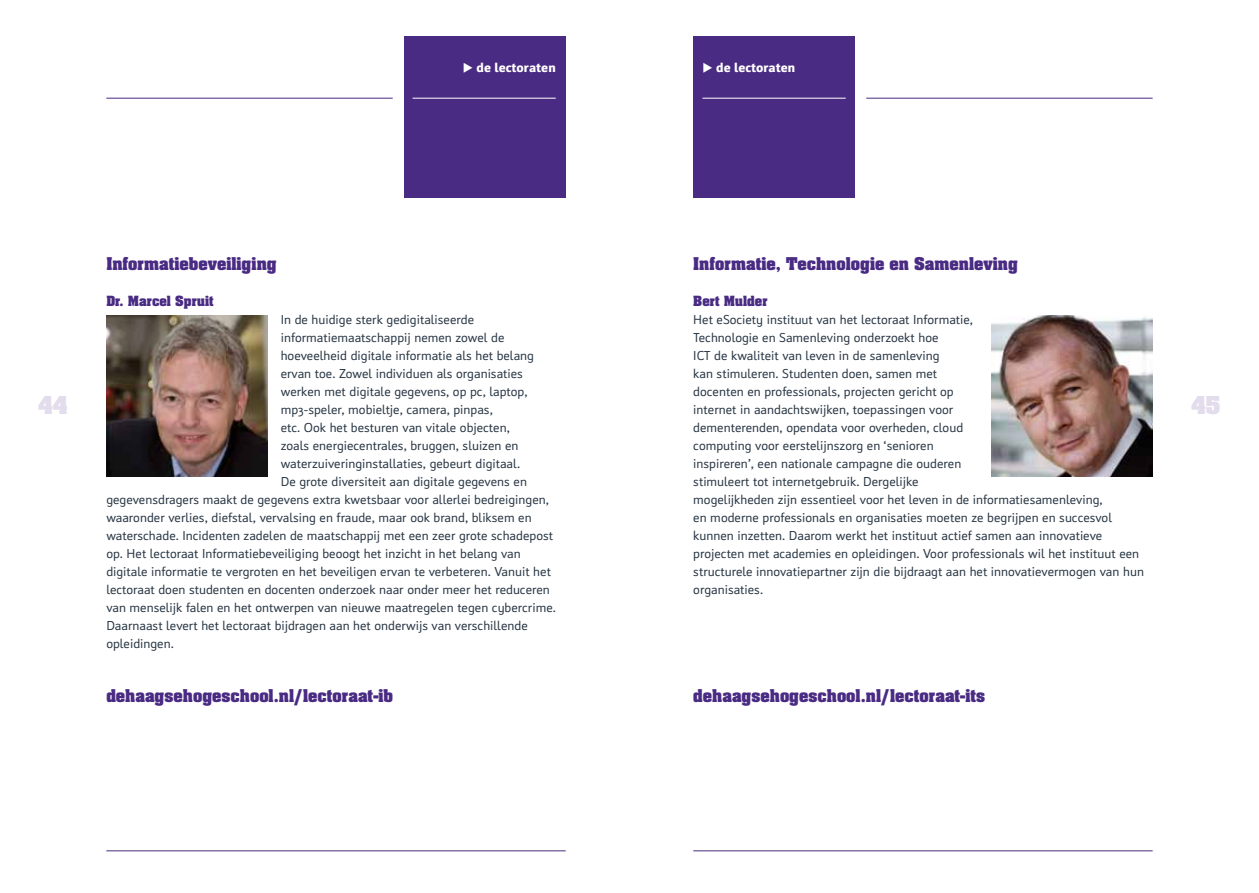
<style>
.page{position:relative;width:1259px;height:893px;background:#fff}
.page>*{position:absolute;margin:0;border:0;box-sizing:border-box;transform-origin:0 0}
.t1{font:700 21px "Aachen Std";color:#e2dcec}
.t2{font:700 15px "Aachen Std";color:#4a2b83}
.t3{font:13.5px/18px "Insider";color:#293745}
.t4{font:900 13.5px "Insider";color:#fff}
.t5{font:700 12px "Aachen Std";color:#4a2b83}
</style>
<div class="page">
<div style="left:404px;top:36px;width:162px;height:162px;background:#4a2b83"></div>
<div style="left:693px;top:36px;width:162px;height:162px;background:#4a2b83"></div>
<hr style="left:106px;top:98px;width:287px;height:1px;background:#4a2b83">
<hr style="left:106px;top:850px;width:460px;height:1px;background:#4a2b83">
<hr style="left:412px;top:98px;width:144px;height:1px;background:#fff">
<hr style="left:702px;top:98px;width:143px;height:1px;background:#fff">
<hr style="left:866px;top:98px;width:286px;height:1px;background:#4a2b83">
<hr style="left:693px;top:850px;width:459px;height:1px;background:#4a2b83">
<img style="left:106px;top:315px;width:162px;height:162px">
<img style="left:991px;top:315px;width:161px;height:162px">
<p class="t4" style="left:463px;top:60px;width:94px">◆ de lectoraten</p>
<p class="t4" style="left:702px;top:60px;width:94px">◆ de lectoraten</p>
<p class="t2" style="left:106px;top:253px;width:172px">Informatiebeveiliging</p>
<p class="t5" style="left:106px;top:292px;width:109px">Dr. Marcel Spruit</p>
<p class="t2" style="left:693px;top:253px;width:326px">Informatie, Technologie en Samenleving</p>
<p class="t5" style="left:693px;top:292px;width:76px">Bert Mulder</p>
<p class="t3" style="left:693px;top:310px;width:452px">Het eSociety instituut van het lectoraat Informatie,<br>Technologie en Samenleving onderzoekt hoe<br>ICT de kwaliteit van leven in de samenleving<br>kan stimuleren. Studenten doen, samen met<br>docenten en professionals, projecten gericht op<br>internet in aandachtswijken, toepassingen voor<br>dementerenden, opendata voor overheden, cloud<br>computing voor eerstelijnszorg en ‘senioren<br>inspireren’, een nationale campagne die ouderen<br>stimuleert tot internetgebruik. Dergelijke<br>mogelijkheden zijn essentieel voor het leven in de informatiesamenleving,<br>en moderne professionals en organisaties moeten ze begrijpen en succesvol kunnen inzetten. Daarom werkt het instituut actief samen aan innovatieve projecten met academies en opleidingen. Voor professionals wil het instituut een structurele innovatiepartner zijn die bijdraagt aan het innovatievermogen van hun organisaties.</p>
<p class="t3" style="left:281px;top:310px;width:195px">In de huidige sterk gedigitaliseerde</p>
<p class="t3" style="left:281px;top:328px;width:225px">informatiemaatschappij nemen zowel de</p>
<p class="t3" style="left:281px;top:346px;width:255px">hoeveelheid digitale informatie als het belang</p>
<p class="t3" style="left:281px;top:364px;width:244px">ervan toe. Zowel individuen als organisaties</p>
<p class="t3" style="left:281px;top:382px;width:248px">werken met digitale gegevens, op pc, laptop,</p>
<p class="t3" style="left:281px;top:400px;width:214px">mp3-speler, mobieltje, camera, pinpas,</p>
<p class="t3" style="left:281px;top:418px;width:231px">etc. Ook het besturen van vitale objecten,</p>
<p class="t3" style="left:281px;top:436px;width:239px">zoals energiecentrales, bruggen, sluizen en</p>
<p class="t3" style="left:281px;top:454px;width:241px">waterzuiveringinstallaties, gebeurt digitaal.</p>
<p class="t3" style="left:281px;top:472px;width:248px">De grote diversiteit aan digitale gegevens en</p>
<p class="t3" style="left:106px;top:490px;width:444px">gegevensdragers maakt de gegevens extra kwetsbaar voor allerlei bedreigingen,</p>
<p class="t3" style="left:106px;top:508px;width:427px">waaronder verlies, diefstal, vervalsing en fraude, maar ook brand, bliksem en</p>
<p class="t3" style="left:106px;top:526px;width:448px">waterschade. Incidenten zadelen de maatschappij met een zeer grote schadepost</p>
<p class="t3" style="left:106px;top:544px;width:416px">op. Het lectoraat Informatiebeveiliging beoogt het inzicht in het belang van</p>
<p class="t3" style="left:106px;top:562px;width:446px">digitale informatie te vergroten en het beveiligen ervan te verbeteren. Vanuit het</p>
<p class="t3" style="left:106px;top:580px;width:445px">lectoraat doen studenten en docenten onderzoek naar onder meer het reduceren</p>
<p class="t3" style="left:106px;top:598px;width:451px">van menselijk falen en het ontwerpen van nieuwe maatregelen tegen cybercrime.</p>
<p class="t3" style="left:106px;top:616px;width:423px">Daarnaast levert het lectoraat bijdragen aan het onderwijs van verschillende</p>
<p class="t3" style="left:106px;top:634px;width:69px">opleidingen.</p>
<p class="t2" style="left:106px;top:685px;width:288px">dehaagsehogeschool.nl/lectoraat-ib</p>
<h1 class="t1" style="left:38px;top:390px;width:31px">44</h1>
<h1 class="t1" style="left:1191px;top:390px;width:30px">45</h1>
<p class="t2" style="left:693px;top:685px;width:293px">dehaagsehogeschool.nl/lectoraat-its</p>
</div>
